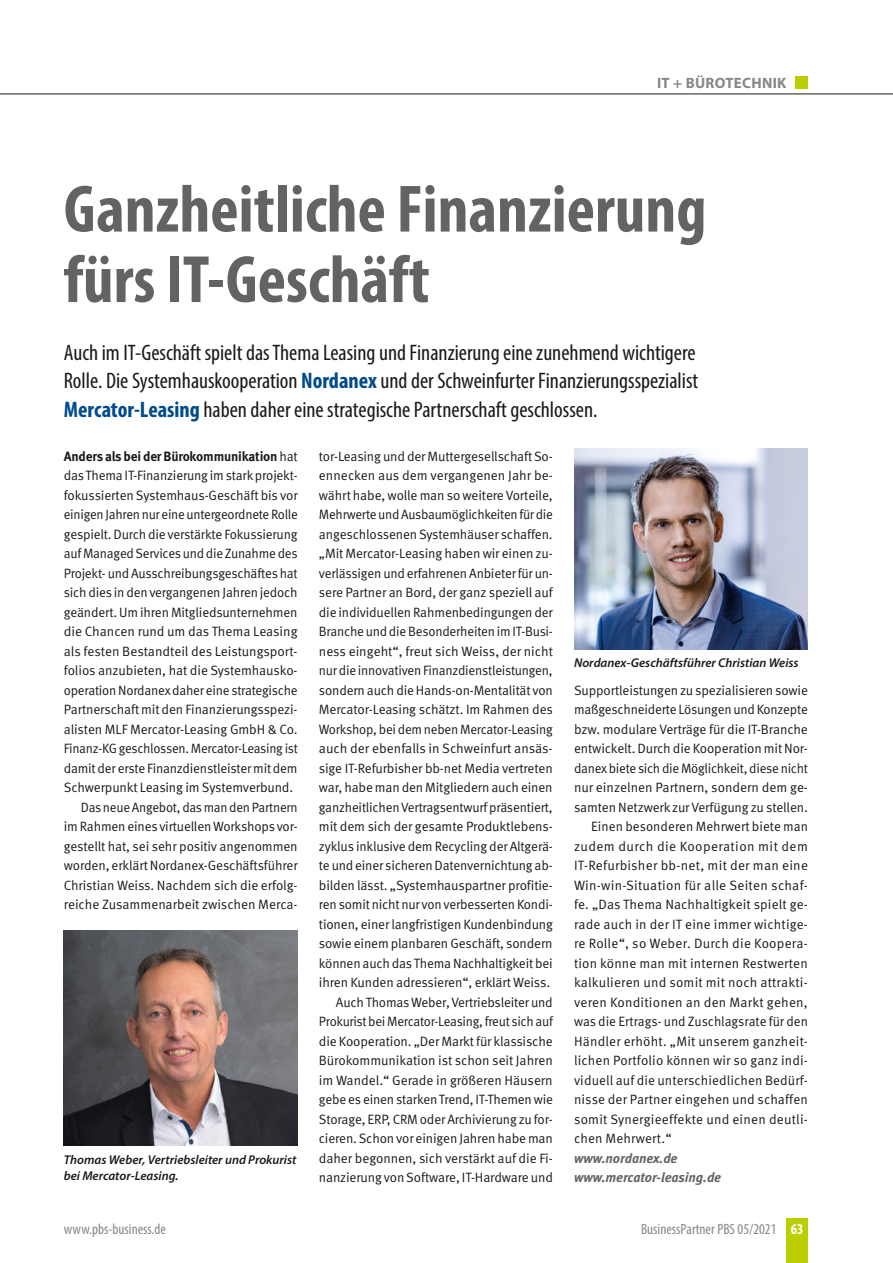
<style>
.page{position:relative;width:893px;height:1263px;background:#fff}
.page>*{position:absolute;margin:0;border:0;box-sizing:border-box;transform-origin:0 0}
.t1{font:700 condensed 67.5px/70.5px "Myriad Pro";color:#636362}
.t2{font:condensed 22.5px/28.5px "Myriad Pro";color:#1a1a18}
.t3{font:condensed 15px "Myriad Pro";color:#878786}
.t4{font:700 15px "Myriad Pro";letter-spacing:.02em;color:#878786}
.t5{font:13.5px/19.5px "Meta OT Norm";letter-spacing:-.015em;color:#1a1a18;text-align:right}
.t6{font:13.5px "Meta OT Norm";letter-spacing:.01em;color:#1a1a18}
.t7{font:13.5px "Meta OT Norm";letter-spacing:.015em;color:#1a1a18}
.t8{font:13.5px "Meta OT Norm";letter-spacing:-.015em;color:#1a1a18;scale:.96 1}
.t9{font:13.5px "Meta OT Norm";letter-spacing:.02em;color:#1a1a18}
.t10{font:italic 700 13.5px/19.5px "Meta OT";letter-spacing:-.01em;color:#636362}
.t11{font:700 13.5px "Meta OT";letter-spacing:-.015em;color:#1a1a18}
.t12{font:13.5px "Meta OT Norm";letter-spacing:.005em;color:#1a1a18}
.t13{font:13.5px "Meta OT Norm";letter-spacing:.03em;color:#1a1a18}
.t14{font:italic 600 12.75px/15.8px "Myriad Pro";color:#1a1a18}
.s1{font-weight:700;color:#004b8c}
.s2{font-family:"Meta OT Norm";font-weight:400}
.s3{font-weight:700;color:#fff}
</style>
<div class="page">
<div style="left:787px;top:1218px;width:21px;height:45px;background:#bbcf00"></div>
<div style="left:795px;top:77px;width:13px;height:12px;background:#bbcf00"></div>
<hr style="left:0;top:94px;width:893px;height:1px;background:#1a1a18">
<img style="left:64px;top:930px;width:234px;height:215px">
<img style="left:574px;top:448px;width:234px;height:202px">
<p class="t4" style="left:657px;top:73px;width:131px">IT + BÜROTECHNIK</p>
<h1 class="t1" style="left:64px;top:172px;width:644px">Ganzheitliche Finanzierung fürs IT-Geschäft</h1>
<p class="t2" style="left:64px;top:338px;width:636px">Auch im IT-Geschäft spielt das Thema Leasing und Finanzierung eine zunehmend wichtigere<br>Rolle. Die Systemhauskooperation <span class="s1">Nordanex</span> und der Schweinfurter Finanzierungsspezialist<br><span class="s1">Mercator-Leasing</span> haben daher eine strategische Partnerschaft geschlossen.</p>
<p class="t11" style="left:64px;top:447px;width:236px">Anders als bei der Bürokommunikation <span class="s2">hat</span></p>
<p class="t5" style="left:64px;top:466px;width:235px">das Thema IT-Finanzierung im stark projekt-</p>
<p class="t5" style="left:64px;top:485px;width:235px">fokussierten Systemhaus-Geschäft bis vor</p>
<p class="t8" style="left:64px;top:506px;width:245px">einigen Jahren nur eine untergeordnete Rolle</p>
<p class="t5" style="left:64px;top:524px;width:235px">gespielt. Durch die verstärkte Fokussierung</p>
<p class="t5" style="left:64px;top:544px;width:235px">auf Managed Services und die Zunahme des</p>
<p class="t5" style="left:64px;top:563px;width:235px">Projekt- und Ausschreibungsgeschäftes hat</p>
<p class="t5" style="left:64px;top:583px;width:235px">sich dies in den vergangenen Jahren jedoch</p>
<p class="t5" style="left:64px;top:602px;width:235px">geändert. Um ihren Mitgliedsunternehmen</p>
<p class="t5" style="left:64px;top:622px;width:235px">die Chancen rund um das Thema Leasing</p>
<p class="t5" style="left:64px;top:641px;width:235px">als festen Bestandteil des Leistungsport-</p>
<p class="t5" style="left:64px;top:661px;width:235px">folios anzubieten, hat die Systemhausko-</p>
<p class="t5" style="left:64px;top:680px;width:235px">operation Nordanex daher eine strategische</p>
<p class="t5" style="left:64px;top:700px;width:235px">Partnerschaft mit den Finanzierungsspezi-</p>
<p class="t5" style="left:64px;top:719px;width:235px">alisten MLF Mercator-Leasing GmbH &amp; Co.</p>
<p class="t8" style="left:64px;top:740px;width:245px">Finanz-KG geschlossen. Mercator-Leasing ist</p>
<p class="t5" style="left:64px;top:758px;width:235px">damit der erste Finanzdienstleister mit dem</p>
<p class="t5" style="left:64px;top:778px;width:231px">Schwerpunkt Leasing im Systemverbund.</p>
<p class="t8" style="left:81px;top:799px;width:227px">Das neue Angebot, das man den Partnern</p>
<p class="t5" style="left:64px;top:817px;width:235px">im Rahmen eines virtuellen Workshops vor-</p>
<p class="t5" style="left:64px;top:836px;width:235px">gestellt hat, sei sehr positiv angenommen</p>
<p class="t5" style="left:64px;top:856px;width:235px">worden, erklärt Nordanex-Geschäftsführer</p>
<p class="t5" style="left:64px;top:875px;width:235px">Christian Weiss. Nachdem sich die erfolg-</p>
<p class="t5" style="left:64px;top:895px;width:235px">reiche Zusammenarbeit zwischen Merca-</p>
<p class="t14" style="left:64px;top:1151px;width:234px">Thomas Weber, Vertriebsleiter und Prokurist bei Mercator-Leasing.</p>
<p class="t5" style="left:319px;top:446px;width:236px">tor-Leasing und der Muttergesellschaft So&shy;ennecken aus dem vergangenen Jahr be&shy;währt habe, wolle man so weitere Vorteile, Mehrwerte und Ausbaumöglichkeiten für die angeschlossenen Systemhäuser schaffen. „Mit Mercator-Leasing haben wir einen zu&shy;verlässigen und erfahrenen Anbieter für un&shy;sere Partner an Bord, der ganz speziell auf die individuellen Rahmenbedingungen der Branche und die Besonderheiten im IT-Busi&shy;ness eingeht“, freut sich Weiss, der nicht nur die innovativen Finanzdienstleistungen, sondern auch die Hands-on-Mentalität von Mercator-Leasing schätzt. Im Rahmen des Workshop, bei dem neben Mercator-Leasing auch der ebenfalls in Schweinfurt ansäs&shy;sige IT-Refurbisher bb-net Media vertreten war, habe man den Mitgliedern auch einen ganzheitlichen Vertragsentwurf präsentiert, mit dem sich der gesamte Produktlebens&shy;zyklus inklusive dem Recycling der Altgerä&shy;te und einer sicheren Datenvernichtung ab&shy;bilden lässt. „Systemhauspartner profitie&shy;ren somit nicht nur von verbesserten Kondi&shy;tionen, einer langfristigen Kundenbindung sowie einem planbaren Geschäft, sondern können auch das Thema Nachhaltigkeit bei ihren Kunden adressieren“, erklärt Weiss.<br>Auch Thomas Weber, Vertriebsleiter und Prokurist bei Mercator-Leasing, freut sich auf die Kooperation. „Der Markt für klassische Bürokommunikation ist schon seit Jahren im Wandel.“ Gerade in größeren Häusern gebe es einen starken Trend, IT-Themen wie Storage, ERP, CRM oder Archivierung zu for&shy;cieren. Schon vor einigen Jahren habe man daher begonnen, sich verstärkt auf die Fi&shy;nanzierung von Software, IT-Hardware und</p>
<p class="t14" style="left:574px;top:654px;width:226px">Nordanex-Geschäftsführer Christian Weiss</p>
<p class="t5" style="left:574px;top:680px;width:235px">Supportleistungen zu spezialisieren sowie</p>
<p class="t5" style="left:574px;top:700px;width:235px">maßgeschneiderte Lösungen und Konzepte</p>
<p class="t5" style="left:574px;top:719px;width:235px">bzw. modulare Verträge für die IT-Branche</p>
<p class="t5" style="left:574px;top:739px;width:234px">entwickelt. Durch die Kooperation mit Nor-</p>
<p class="t8" style="left:574px;top:760px;width:245px">danex biete sich die Möglichkeit, diese nicht</p>
<p class="t5" style="left:574px;top:778px;width:235px">nur einzelnen Partnern, sondern dem ge-</p>
<p class="t5" style="left:574px;top:797px;width:235px">samten Netzwerk zur Verfügung zu stellen.</p>
<p class="t12" style="left:591px;top:818px;width:218px">Einen besonderen Mehrwert biete man</p>
<p class="t13" style="left:574px;top:838px;width:235px">zudem durch die Kooperation mit dem</p>
<p class="t9" style="left:574px;top:857px;width:235px">IT-Refurbisher bb-net, mit der man eine</p>
<p class="t9" style="left:574px;top:877px;width:235px">Win-win-Situation für alle Seiten schaf-</p>
<p class="t6" style="left:574px;top:896px;width:235px">fe. „Das Thema Nachhaltigkeit spielt ge-</p>
<p class="t6" style="left:574px;top:916px;width:235px">rade auch in der IT eine immer wichtige-</p>
<p class="t7" style="left:574px;top:935px;width:235px">re Rolle“, so Weber. Durch die Koopera-</p>
<p class="t6" style="left:574px;top:955px;width:235px">tion könne man mit internen Restwerten</p>
<p class="t7" style="left:574px;top:974px;width:235px">kalkulieren und somit mit noch attrakti-</p>
<p class="t7" style="left:574px;top:994px;width:235px">veren Konditionen an den Markt gehen,</p>
<p class="t5" style="left:574px;top:1012px;width:235px">was die Ertrags- und Zuschlagsrate für den</p>
<p class="t7" style="left:574px;top:1033px;width:235px">Händler erhöht. „Mit unserem ganzheit-</p>
<p class="t6" style="left:574px;top:1052px;width:235px">lichen Portfolio können wir so ganz indi-</p>
<p class="t6" style="left:574px;top:1072px;width:235px">viduell auf die unterschiedlichen Bedürf-</p>
<p class="t6" style="left:574px;top:1091px;width:235px">nisse der Partner eingehen und schaffen</p>
<p class="t7" style="left:574px;top:1111px;width:235px">somit Synergieeffekte und einen deutli-</p>
<p class="t6" style="left:574px;top:1130px;width:99px">chen Mehrwert.“</p>
<p class="t10" style="left:574px;top:1148px;width:149px">www.nordanex.de www.mercator-leasing.de</p>
<p class="t3" style="left:64px;top:1220px;width:104px">www.pbs-business.de</p>
<p class="t3" style="left:641px;top:1220px;width:164px">BusinessPartner PBS 05/2021 <span class="s3">63</span></p>
</div>
